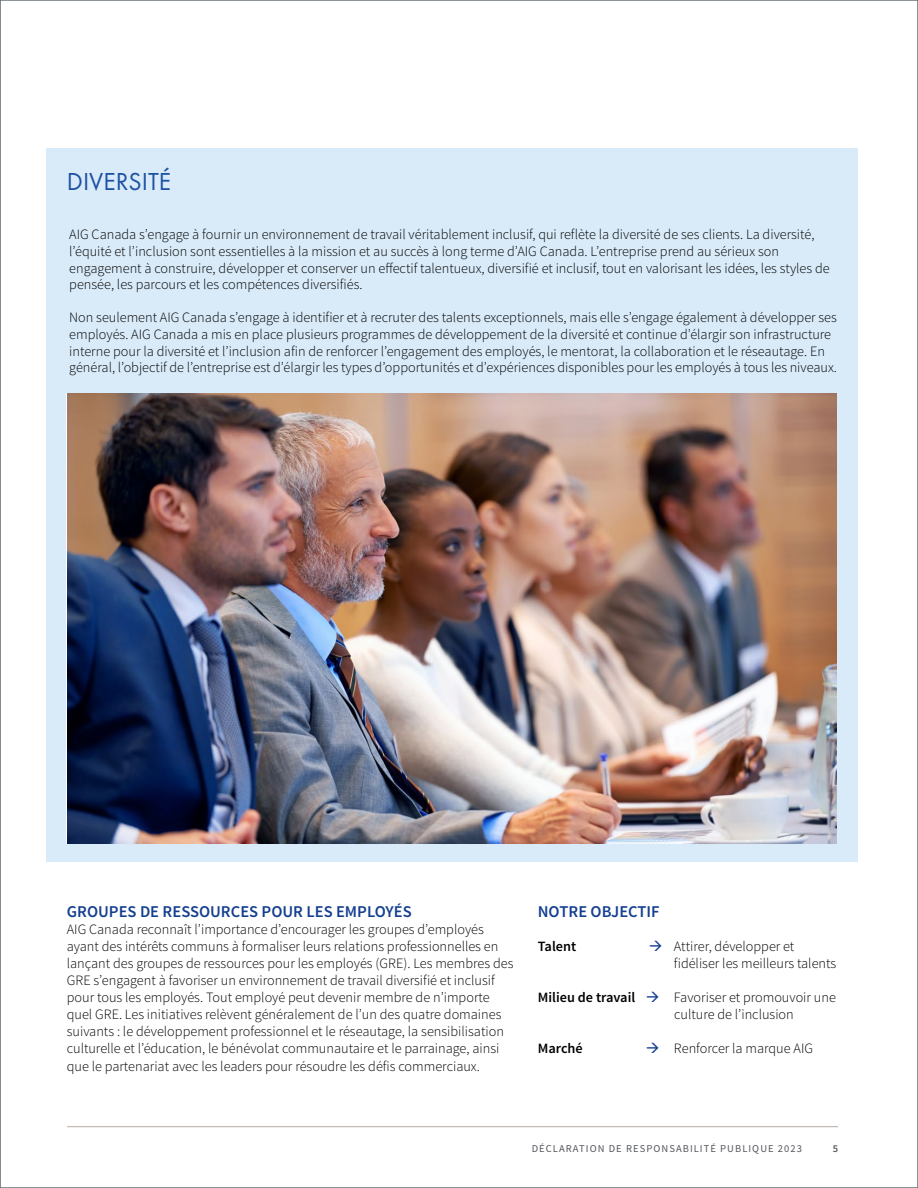
<style>
.page{position:relative;width:918px;height:1188px;background:#fff}
.page>*{position:absolute;margin:0;border:0;box-sizing:border-box;transform-origin:0 0}
.t1{font:25.5px "Futura PT";color:#1d51a3}
.t2{font:600 16.5px "Source Sans Pro";color:#143f90}
.t3{font:300 14.25px/17.1px "Source Sans Pro";color:#000}
.t4{font:600 14.25px "Source Sans Pro";color:#000}
.t5{font:10.5px "Source Sans Pro";letter-spacing:.1em;color:#54565b}
.t6{font:600 10.5px "Source Sans Pro";color:#54565b}
.s1{color:#143f90}
.s2{font-weight:600}
</style>
<div class="page">
<img style="left:46px;top:148px;width:812px;height:980px">
<svg style="left:0;top:0;width:1px;height:1188px"></svg>
<h1 class="t1" style="left:67px;top:166px;width:106px">DIVERSITÉ</h1>
<p class="t3" style="left:69px;top:226px;width:762px;line-height:16.6px">AIG Canada s’engage à fournir un environnement de travail véritablement inclusif, qui reflète la diversité de ses clients. La diversité, l’équité et l’inclusion sont essentielles à la mission et au succès à long terme d’AIG Canada. L’entreprise prend au sérieux son engagement à construire, développer et conserver un effectif talentueux, diversifié et inclusif, tout en valorisant les idées, les styles de pensée, les parcours et les compétences diversifiés.</p>
<p class="t3" style="left:69px;top:309px;width:769px;line-height:16.6px">Non seulement AIG Canada s’engage à identifier et à recruter des talents exceptionnels, mais elle s’engage également à développer ses employés. AIG Canada a mis en place plusieurs programmes de développement de la diversité et continue d’élargir son infrastructure interne pour la diversité et l’inclusion afin de renforcer l’engagement des employés, le mentorat, la collaboration et le réseautage. En général, l’objectif de l’entreprise est d’élargir les types d’opportunités et d’expériences disponibles pour les employés à tous les niveaux.</p>
<p class="t2" style="left:67px;top:901px;width:346px">GROUPES DE RESSOURCES POUR LES EMPLOYÉS</p>
<p class="t3" style="left:67px;top:921px;width:448px">AIG Canada reconnaît l’importance d’encourager les groupes d’employés ayant des intérêts communs à formaliser leurs relations professionnelles en lançant des groupes de ressources pour les employés (GRE). Les membres des GRE s’engagent à favoriser un environnement de travail diversifié et inclusif pour tous les employés. Tout employé peut devenir membre de n’importe quel GRE. Les initiatives relèvent généralement de l’un des quatre domaines suivants : le développement professionnel et le réseautage, la sensibilisation culturelle et l’éducation, le bénévolat communautaire et le parrainage, ainsi que le partenariat avec les leaders pour résoudre les défis commerciaux.</p>
<p class="t2" style="left:538px;top:901px;width:123px">NOTRE OBJECTIF</p>
<p class="t4" style="left:538px;top:937px;width:40px">Talent</p>
<p class="t3" style="left:674px;top:938px;width:164px;text-indent:-25px"><span class="s1">→</span> Attirer, développer et fidéliser les meilleurs talents</p>
<p class="t3" style="left:674px;top:989px;width:163px;text-indent:-136px"><span class="s2">Milieu de travail</span> <span class="s1">→</span> Favoriser et promouvoir une culture de l’inclusion</p>
<p class="t4" style="left:538px;top:1040px;width:47px">Marché</p>
<p class="t3" style="left:646px;top:1040px;width:169px"><span class="s1">→</span> Renforcer la marque AIG</p>
<p class="t5" style="left:532px;top:1142px;width:272px">DÉCLARATION DE RESPONSABILITÉ PUBLIQUE 2023</p>
<p class="t6" style="left:833px;top:1142px;width:7px">5</p>
</div>
